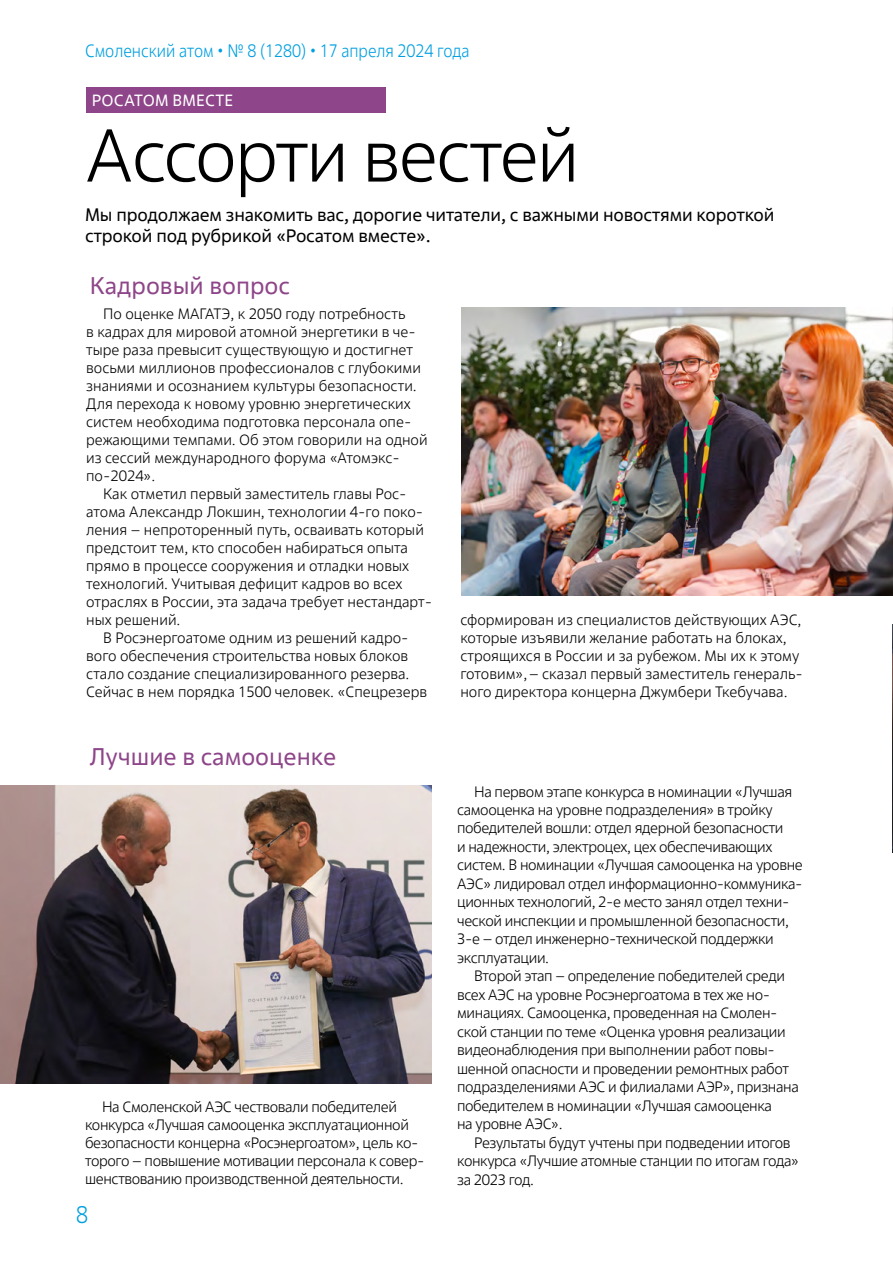
<style>
.page{position:relative;width:893px;height:1263px;background:#fff}
.page>*{position:absolute;margin:0;border:0;box-sizing:border-box;transform-origin:0 0}
.t1{font:300 74.25px "Rosatom";letter-spacing:-.025em;color:#000}
.t2{font:24px "Rosatom";color:#8e4589}
.t3{font:300 24px "Rosatom";color:#009fdf;scale:.9 1}
.t4{font:18px/21px "Rosatom";letter-spacing:-.01em;color:#000}
.t5{font:300 18px "Rosatom";color:#009fdf;scale:.9 1}
.t6{font:16.2px "Rosatom";letter-spacing:.01em;color:#fff}
.t7{font:300 15px/18.5px "Rosatom";letter-spacing:-.015em;color:#000}
</style>
<div class="page">
<div style="left:86px;top:87px;width:299px;height:26px;background:#8e4589"></div>
<img style="left:461px;top:308px;width:432px;height:287px">
<img style="left:0;top:785px;width:432px;height:298px">
<img style="left:892px;top:625px;width:1px;height:227px">
<p class="t5" style="left:85px;top:39px;width:429px">Смоленский атом • № 8 (1280) • 17 апреля 2024 года</p>
<p class="t6" style="left:92px;top:90px;width:143px">РОСАТОМ ВМЕСТЕ</p>
<h1 class="t1" style="left:86px;top:110px;width:495px">Ассорти вестей</h1>
<p class="t4" style="left:85px;top:204px;width:691px">Мы продолжаем знакомить вас, дорогие читатели, с важными новостями короткой строкой под рубрикой «Росатом вместе».</p>
<h2 class="t2" style="left:90px;top:270px;width:202px">Кадровый вопрос</h2>
<p class="t7" style="left:86px;top:305px;width:343px;line-height:18px;text-indent:17px">По оценке МАГАТЭ, к 2050 году потребность<br>в кадрах для мировой атомной энергетики в че&shy;тыре раза превысит существующую и достигнет восьми миллионов профессионалов с глубокими знаниями и осознанием культуры безопасности.<br>Для перехода к новому уровню энергетических систем необходима подготовка персонала опе&shy;режающими темпами. Об этом говорили на одной из сессий международного форума «Атомэкс-<br>по‑ 2024».</p>
<p class="t7" style="left:103px;top:485px;width:305px">Как отметил первый заместитель главы Рос-</p>
<p class="t7" style="left:86px;top:503px;width:339px">атома Александр Локшин, технологии 4‑ го поко-</p>
<p class="t7" style="left:86px;top:521px;width:339px">ления – непроторенный путь, осваивать который</p>
<p class="t7" style="left:86px;top:539px;width:323px">предстоит тем, кто способен набираться опыта</p>
<p class="t7" style="left:86px;top:557px;width:324px">прямо в процессе сооружения и отладки новых</p>
<p class="t7" style="left:86px;top:575px;width:318px">технологий. Учитывая дефицит кадров во всех</p>
<p class="t7" style="left:86px;top:593px;width:347px">отраслях в России, эта задача требует нестандарт-</p>
<p class="t7" style="left:86px;top:611px;width:96px">ных решений.</p>
<p class="t7" style="left:103px;top:629px;width:307px">В Росэнергоатоме одним из решений кадро-</p>
<p class="t7" style="left:86px;top:647px;width:324px">вого обеспечения строительства новых блоков</p>
<p class="t7" style="left:86px;top:665px;width:325px">стало создание специализированного резерва.</p>
<p class="t7" style="left:86px;top:683px;width:343px">Сейчас в нем порядка 1500 человек. «Спецрезерв</p>
<h2 class="t2" style="left:89px;top:742px;width:248px">Лучшие в самооценке</h2>
<p class="t7" style="left:85px;top:1098px;width:341px;line-height:18px;text-indent:17px">На Смоленской АЭС чествовали победителей конкурса «Лучшая самооценка эксплуатационной безопасности концерна «Росэнергоатом», цель ко&shy;торого – повышение мотивации персонала к совер&shy;шенствованию производственной деятельности.</p>
<h2 class="t3" style="left:76px;top:1199px;width:15px">8</h2>
<p class="t7" style="left:460px;top:611px;width:344px;line-height:18px">сформирован из специалистов действующих АЭС, которые изъявили желание работать на блоках, строящихся в России и за рубежом. Мы их к этому готовим»,– сказал первый заместитель генераль&shy;ного директора концерна Джумбери Ткебучава.</p>
<p class="t7" style="left:457px;top:782px;width:347px;text-indent:17px">На первом этапе конкурса в номинации «Лучшая самооценка на уровне подразделения» в тройку победителей вошли: отдел ядерной безопасности<br>и надежности, электроцех, цех обеспечивающих систем. В номинации «Лучшая самооценка на уровне АЭС» лидировал отдел информационно-коммуника&shy;ционных технологий, 2‑ е место занял отдел техни&shy;ческой инспекции и промышленной безопасности, 3‑ е – отдел инженерно-технической поддержки эксплуатации.</p>
<p class="t7" style="left:457px;top:967px;width:343px;text-indent:17px">Второй этап – определение победителей среди всех АЭС на уровне Росэнергоатома в тех же но&shy;минациях. Самооценка, проведенная на Смолен&shy;ской станции по теме «Оценка уровня реализации видеонаблюдения при выполнении работ повы&shy;шенной опасности и проведении ремонтных работ подразделениями АЭС и филиалами АЭР», признана победителем в номинации «Лучшая самооценка<br>на уровне АЭС».</p>
<p class="t7" style="left:457px;top:1133px;width:343px;text-indent:17px">Результаты будут учтены при подведении итогов конкурса «Лучшие атомные станции по итогам года» за 2023 год.</p>
</div>
